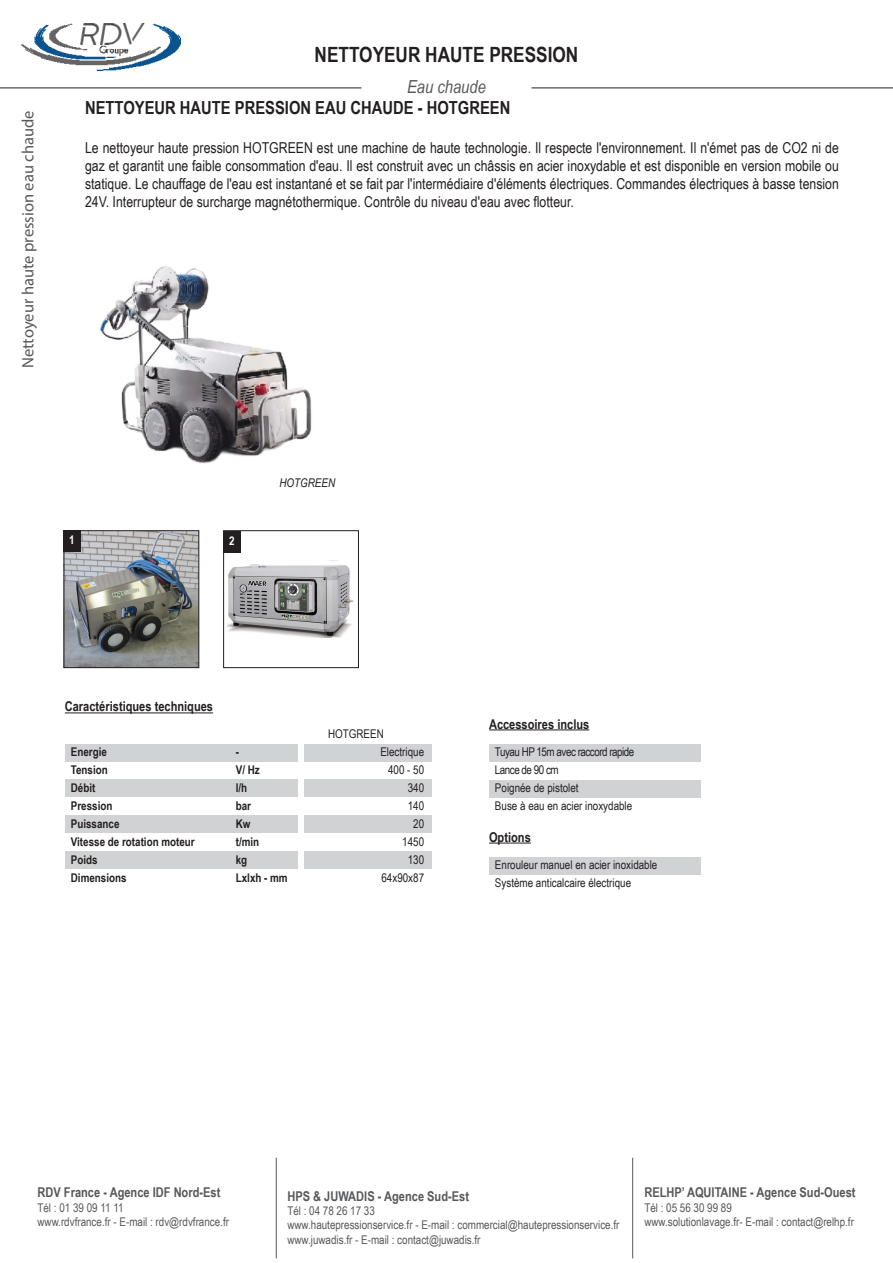
<style>
.page{position:relative;width:893px;height:1263px;background:#fff}
.page>*{position:absolute;margin:0;border:0;box-sizing:border-box;transform-origin:0 0}
.t1{font:700 21px "Arial Narrow";color:#231f20}
.t2{font:700 18px "Arial Narrow";color:#231f20}
.t3{font:italic 18px "Arial Narrow";color:#57585a}
.t4{font:16.5px "Myriad Pro";color:#57585a}
.t5{font:15px/18px "Arial Narrow";color:#231f20;text-align:justify}
.t6{font:700 13.5px "Arial Narrow";color:#57585a}
.TEXTE{font:700 13.5px "Arial Narrow";color:#231f20}
.t7{font:12px "Arial Narrow";color:#57585a}
.t8{font:12px "Arial Narrow";color:#231f20}
.t9{font:700 12px/18px "Arial Narrow";color:#231f20}
.t10{font:12px "Arial Narrow";letter-spacing:-.04em;color:#231f20}
.t11{font:italic 12px "Arial Narrow";color:#231f20}
.t12{font:700 12px "Arial Narrow";color:#fff}
</style>
<div class="page">
<img style="left:100px;top:266px;width:212px;height:198px">
<hr style="left:0;top:88px;width:361px;height:1px;background:#231f20">
<hr style="left:531px;top:88px;width:362px;height:1px;background:#231f20">
<div style="left:65px;top:744px;width:233px;height:17px;background:#d1d2d4"></div>
<div style="left:65px;top:779px;width:233px;height:17px;background:#d1d2d4"></div>
<div style="left:65px;top:815px;width:233px;height:17px;background:#d1d2d4"></div>
<div style="left:65px;top:851px;width:233px;height:17px;background:#d1d2d4"></div>
<div style="left:304px;top:744px;width:128px;height:17px;background:#d1d2d4"></div>
<div style="left:304px;top:779px;width:128px;height:17px;background:#d1d2d4"></div>
<div style="left:304px;top:815px;width:128px;height:17px;background:#d1d2d4"></div>
<div style="left:304px;top:851px;width:128px;height:17px;background:#d1d2d4"></div>
<hr style="left:65px;top:712px;width:148px;height:1px;background:#231f20">
<div style="left:489px;top:744px;width:212px;height:17px;background:#d1d2d4"></div>
<div style="left:489px;top:780px;width:212px;height:17px;background:#d1d2d4"></div>
<hr style="left:489px;top:729px;width:100px;height:1px;background:#231f20">
<div style="left:489px;top:857px;width:212px;height:17px;background:#d1d2d4"></div>
<hr style="left:489px;top:842px;width:42px;height:1px;background:#231f20">
<img style="left:227px;top:560px;width:126px;height:78px">
<div style="left:223px;top:530px;width:136px;height:138px;border:1px solid #231f20"></div>
<img style="left:66px;top:532px;width:131px;height:134px">
<div style="left:64px;top:530px;width:135px;height:138px;border:1px solid #231f20"></div>
<div style="left:64px;top:531px;width:17px;height:21px;background:#231f20"></div>
<div style="left:224px;top:532px;width:17px;height:21px;background:#231f20"></div>
<hr style="left:276px;top:1158px;width:1px;height:100px;background:#57585a">
<hr style="left:632px;top:1158px;width:1px;height:100px;background:#57585a">
<img style="left:21px;top:24px;width:159px;height:47px">
<p class="t1" style="left:315px;top:39px;width:265px">NETTOYEUR HAUTE PRESSION</p>
<p class="t4" style="left:18px;top:368px;width:259px;rotate:-90deg">Nettoyeur haute pression eau chaude</p>
<p class="t3" style="left:407px;top:74px;width:80px">Eau chaude</p>
<p class="t2" style="left:85px;top:94px;width:427px">NETTOYEUR HAUTE PRESSION EAU CHAUDE - HOTGREEN</p>
<p class="t5" style="left:85px;top:138px;width:755px">Le nettoyeur haute pression HOTGREEN est une machine de haute technologie. Il respecte l'environnement. Il n'émet pas de CO2 ni de gaz et garantit une faible consommation d'eau. Il est construit avec un châssis en acier inoxydable et est disponible en version mobile ou statique. Le chauffage de l'eau est instantané et se fait par l'intermédiaire d'éléments électriques. Commandes électriques à basse tension 24V. Interrupteur de surcharge magnétothermique. Contrôle du niveau d'eau avec flotteur.</p>
<p class="t12" style="left:69px;top:530px;width:7px">1</p>
<p class="t12" style="left:229px;top:531px;width:7px">2</p>
<p class="t11" style="left:279px;top:474px;width:57px">HOTGREEN</p>
<p class="TEXTE" style="left:65px;top:696px;width:150px">Caractéristiques techniques</p>
<p class="t9" style="left:71px;top:742px;width:38px">Energie</p>
<p class="t9" style="left:71px;top:760px;width:39px">Tension</p>
<p class="t9" style="left:71px;top:778px;width:26px">Débit</p>
<p class="t9" style="left:71px;top:796px;width:43px">Pression</p>
<p class="t9" style="left:71px;top:814px;width:50px">Puissance</p>
<p class="t9" style="left:71px;top:832px;width:125px">Vitesse de rotation moteur</p>
<p class="t9" style="left:71px;top:850px;width:28px">Poids</p>
<p class="t9" style="left:71px;top:868px;width:57px">Dimensions</p>
<p class="t9" style="left:236px;top:742px;width:5px">-</p>
<p class="t9" style="left:236px;top:760px;width:26px">V/ Hz</p>
<p class="t9" style="left:236px;top:778px;width:13px">l/h</p>
<p class="t9" style="left:236px;top:796px;width:17px">bar</p>
<p class="t9" style="left:236px;top:814px;width:16px">Kw</p>
<p class="t9" style="left:236px;top:832px;width:25px">t/min kg</p>
<p class="t9" style="left:236px;top:868px;width:53px">Lxlxh - mm</p>
<p class="t8" style="left:328px;top:725px;width:57px">HOTGREEN</p>
<p class="t8" style="left:380px;top:743px;width:45px">Electrique</p>
<p class="t8" style="left:388px;top:761px;width:38px">400 - 50</p>
<p class="t8" style="left:408px;top:779px;width:18px">340</p>
<p class="t8" style="left:408px;top:797px;width:18px">140</p>
<p class="t8" style="left:413px;top:815px;width:12px">20</p>
<p class="t8" style="left:402px;top:833px;width:23px">1450</p>
<p class="t8" style="left:408px;top:851px;width:18px">130</p>
<p class="t8" style="left:381px;top:869px;width:44px">64x90x87</p>
<p class="TEXTE" style="left:489px;top:713px;width:102px">Accessoires inclus</p>
<p class="t10" style="left:495px;top:743px;width:141px">Tuyau HP 15m avec raccord rapide</p>
<p class="t10" style="left:495px;top:761px;width:65px">Lance de 90 cm</p>
<p class="t8" style="left:495px;top:779px;width:85px">Poignée de pistolet</p>
<p class="t8" style="left:495px;top:797px;width:139px">Buse à eau en acier inoxydable</p>
<p class="TEXTE" style="left:489px;top:827px;width:43px">Options</p>
<p class="t8" style="left:495px;top:856px;width:164px">Enrouleur manuel en acier inoxidable</p>
<p class="t8" style="left:495px;top:874px;width:138px">Système anticalcaire électrique</p>
<p class="t6" style="left:37px;top:1182px;width:184px">RDV France - Agence IDF Nord-Est</p>
<p class="t7" style="left:37px;top:1199px;width:88px">Tél : 01 39 09 11 11</p>
<p class="t7" style="left:37px;top:1213px;width:193px">www.rdvfrance.fr - E-mail : rdv@rdvfrance.fr</p>
<p class="t6" style="left:287px;top:1185px;width:183px">HPS &amp; JUWADIS - Agence Sud-Est</p>
<p class="t7" style="left:287px;top:1202px;width:89px">Tél : 04 78 26 17 33</p>
<p class="t7" style="left:287px;top:1216px;width:334px">www.hautepressionservice.fr - E-mail : commercial@hautepressionservice.fr</p>
<p class="t7" style="left:287px;top:1231px;width:195px">www.juwadis.fr - E-mail : contact@juwadis.fr</p>
<p class="t6" style="left:644px;top:1182px;width:213px">RELHP’ AQUITAINE - Agence Sud-Ouest</p>
<p class="t7" style="left:644px;top:1199px;width:89px">Tél : 05 56 30 99 89</p>
<p class="t7" style="left:644px;top:1213px;width:211px">www.solutionlavage.fr- E-mail : contact@relhp.fr</p>
</div>
